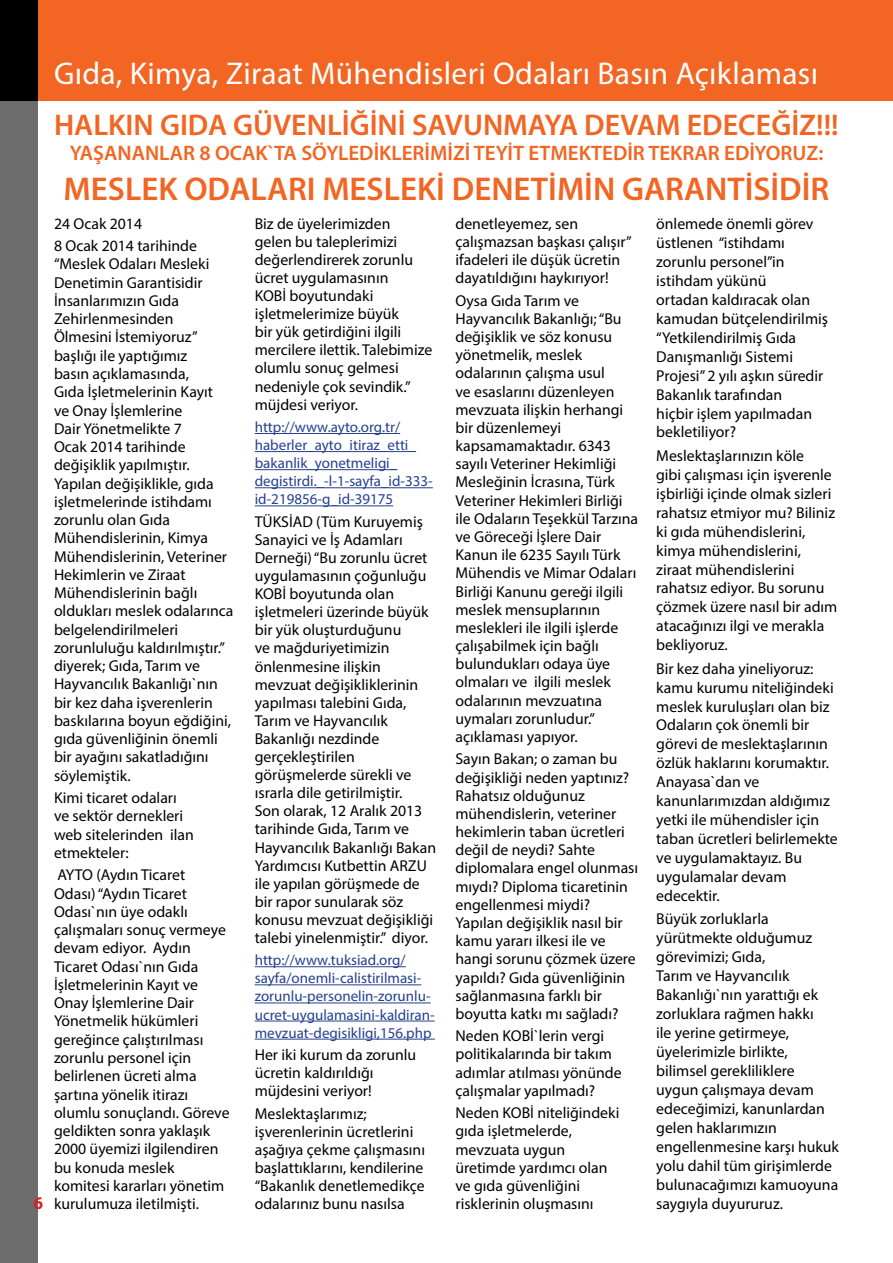
<style>
.page{position:relative;width:893px;height:1263px;background:#fff}
.page>*{position:absolute;margin:0;border:0;box-sizing:border-box;transform-origin:0 0}
.t1{font:600 33px "Myriad Pro";color:#f26522}
.t2{font:31.5px "Myriad Pro";letter-spacing:.01em;color:#fff}
.t3{font:600 30px "Myriad Pro";color:#f26522}
.t4{font:600 21px "Myriad Pro";color:#f26522}
.t5{font:700 18px "Myriad Pro";color:#d2232a}
.t6{font:15.75px/18.1px "Myriad Pro";color:#000}
.t7{font:15px/18.1px "Myriad Pro";color:#25408f}
</style>
<div class="page">
<div style="left:0;top:101px;width:38px;height:1162px;background:#6d6c6d"></div>
<div style="left:0;top:0;width:38px;height:101px;background:#000"></div>
<div style="left:38px;top:0;width:855px;height:101px;background:#f26522"></div>
<hr style="left:255px;top:433px;width:145px;height:1px;background:#25408f">
<hr style="left:255px;top:451px;width:161px;height:1px;background:#25408f">
<hr style="left:255px;top:469px;width:142px;height:1px;background:#25408f">
<hr style="left:255px;top:487px;width:178px;height:1px;background:#25408f">
<hr style="left:255px;top:505px;width:138px;height:1px;background:#25408f">
<hr style="left:255px;top:966px;width:151px;height:1px;background:#25408f">
<hr style="left:255px;top:984px;width:166px;height:1px;background:#25408f">
<hr style="left:255px;top:1002px;width:176px;height:1px;background:#25408f">
<hr style="left:255px;top:1021px;width:180px;height:1px;background:#25408f">
<hr style="left:255px;top:1039px;width:180px;height:1px;background:#25408f">
<p class="t5" style="left:33px;top:1191px;width:11px">6</p>
<h2 class="t2" style="left:54px;top:54px;width:766px">Gıda, Kimya, Ziraat Mühendisleri Odaları Basın Açıklaması</h2>
<h3 class="t3" style="left:54px;top:106px;width:786px">HALKIN GIDA GÜVENLİĞİNİ SAVUNMAYA DEVAM EDECEĞİZ!!!</h3>
<h3 class="t4" style="left:70px;top:140px;width:755px">YAŞANANLAR 8 OCAK`TA SÖYLEDİKLERİMİZİ TEYİT ETMEKTEDİR TEKRAR EDİYORUZ:</h3>
<h1 class="t1" style="left:64px;top:168px;width:767px">MESLEK ODALARI MESLEKİ DENETİMİN GARANTİSİDİR</h1>
<p class="t6" style="left:54px;top:212px;width:145px;line-height:22.5px">24 Ocak 2014<br>8 Ocak 2014 tarihinde</p>
<p class="t6" style="left:54px;top:255px;width:181px">“Meslek Odaları Mesleki<br>Denetimin Garantisidir<br>İnsanlarımızın Gıda<br>Zehirlenmesinden<br>Ölmesini İstemiyoruz” başlığı ile yaptığımız<br>basın açıklamasında,<br>Gıda İşletmelerinin Kayıt<br>ve Onay İşlemlerine<br>Dair Yönetmelikte 7<br>Ocak 2014 tarihinde değişiklik yapılmıştır.<br>Yapılan değişiklikle, gıda işletmelerinde istihdamı zorunlu olan Gıda<br>Mühendislerinin, Kimya<br>Mühendislerinin, Veteriner<br>Hekimlerin ve Ziraat<br>Mühendislerinin bağlı oldukları meslek odalarınca belgelendirilmeleri zorunluluğu kaldırılmıştır.” diyerek; Gıda, Tarım ve<br>Hayvancılık Bakanlığı`nın bir kez daha işverenlerin baskılarına boyun eğdiğini, gıda güvenliğinin önemli bir ayağını sakatladığını söylemiştik.</p>
<p class="t6" style="left:54px;top:788px;width:141px">Kimi ticaret odaları ve sektör dernekleri web sitelerinden ilan etmekteler:</p>
<p class="t6" style="left:54px;top:866px;width:177px">AYTO (Aydın Ticaret<br>Odası) “Aydın Ticaret<br>Odası`nın üye odaklı çalışmaları sonuç vermeye devam ediyor. Aydın<br>Ticaret Odası`nın Gıda<br>İşletmelerinin Kayıt ve<br>Onay İşlemlerine Dair<br>Yönetmelik hükümleri gereğince çalıştırılması zorunlu personel için belirlenen ücreti alma şartına yönelik itirazı olumlu sonuçlandı. Göreve geldikten sonra yaklaşık<br>2000 üyemizi ilgilendiren bu konuda meslek komitesi kararları yönetim kurulumuza iletilmişti.</p>
<p class="t6" style="left:255px;top:214px;width:179px">Biz de üyelerimizden<br>gelen bu taleplerimizi değerlendirerek zorunlu ücret uygulamasının<br>KOBİ boyutundaki işletmelerimize büyük<br>bir yük getirdiğini ilgili mercilere ilettik. Talebimize olumlu sonuç gelmesi nedeniyle çok sevindik.” müjdesi veriyor.</p>
<p class="t7" style="left:255px;top:418px;width:180px">http://www.ayto.org.tr/ haberler_ayto_itiraz_etti_ bakanlik_yonetmeligi_ degistirdi._-l-1-sayfa_id-333- id-219856-g_id-39175</p>
<p class="t6" style="left:255px;top:512px;width:183px">TÜKSİAD (Tüm Kuruyemiş<br>Sanayici ve İş Adamları<br>Derneği) “Bu zorunlu ücret uygulamasının çoğunluğu<br>KOBİ boyutunda olan işletmeleri üzerinde büyük bir yük oluşturduğunu<br>ve mağduriyetimizin önlenmesine ilişkin mevzuat değişikliklerinin yapılması talebini Gıda,<br>Tarım ve Hayvancılık<br>Bakanlığı nezdinde gerçekleştirilen görüşmelerde sürekli ve ısrarla dile getirilmiştir.<br>Son olarak, 12 Aralık 2013 tarihinde Gıda, Tarım ve<br>Hayvancılık Bakanlığı Bakan<br>Yardımcısı Kutbettin ARZU ile yapılan görüşmede de bir rapor sunularak söz konusu mevzuat değişikliği talebi yinelenmiştir.” diyor.</p>
<p class="t7" style="left:255px;top:951px;width:182px">http://www.tuksiad.org/ sayfa/onemli-calistirilmasi&shy;zorunlu-personelin-zorunlu&shy;ucret-uygulamasini-kaldiran&shy;mevzuat-degisikligi,156.php</p>
<p class="t6" style="left:255px;top:1045px;width:163px">Her iki kurum da zorunlu ücretin kaldırıldığı müjdesini veriyor!</p>
<p class="t6" style="left:255px;top:1104px;width:172px">Meslektaşlarımız; işverenlerinin ücretlerini aşağıya çekme çalışmasını başlattıklarını, kendilerine “Bakanlık denetlemedikçe odalarınız bunu nasılsa</p>
<p class="t6" style="left:455px;top:214px;width:178px">denetleyemez, sen çalışmazsan başkası çalışır” ifadeleri ile düşük ücretin dayatıldığını haykırıyor!</p>
<p class="t6" style="left:455px;top:291px;width:184px">Oysa Gıda Tarım ve<br>Hayvancılık Bakanlığı; “Bu değişiklik ve söz konusu yönetmelik, meslek odalarının çalışma usul<br>ve esaslarını düzenleyen mevzuata ilişkin herhangi bir düzenlemeyi kapsamamaktadır. 6343 sayılı Veteriner Hekimliği<br>Mesleğinin İcrasına, Türk<br>Veteriner Hekimleri Birliği ile Odaların Teşekkül Tarzına ve Göreceği İşlere Dair<br>Kanun ile 6235 Sayılı Türk<br>Mühendis ve Mimar Odaları<br>Birliği Kanunu gereği ilgili meslek mensuplarının meslekleri ile ilgili işlerde çalışabilmek için bağlı bulundukları odaya üye olmaları ve ilgili meslek odalarının mevzuatına uymaları zorunludur.” açıklaması yapıyor.</p>
<p class="t6" style="left:455px;top:750px;width:184px">Sayın Bakan; o zaman bu değişikliği neden yaptınız?<br>Rahatsız olduğunuz mühendislerin, veteriner hekimlerin taban ücretleri değil de neydi? Sahte diplomalara engel olunması mıydı? Diploma ticaretinin engellenmesi miydi?<br>Yapılan değişiklik nasıl bir kamu yararı ilkesi ile ve hangi sorunu çözmek üzere yapıldı? Gıda güvenliğinin sağlanmasına farklı bir boyutta katkı mı sağladı?</p>
<p class="t6" style="left:455px;top:1027px;width:168px">Neden KOBİ`lerin vergi politikalarında bir takım adımlar atılması yönünde çalışmalar yapılmadı?</p>
<p class="t6" style="left:455px;top:1104px;width:165px">Neden KOBİ niteliğindeki gıda işletmelerde, mevzuata uygun üretimde yardımcı olan ve gıda güvenliğini risklerinin oluşmasını</p>
<p class="t6" style="left:656px;top:214px;width:173px;line-height:18.9px">önlemede önemli görev üstlenen “istihdamı zorunlu personel”in istihdam yükünü<br>ortadan kaldıracak olan kamudan bütçelendirilmiş “Yetkilendirilmiş Gıda<br>Danışmanlığı Sistemi<br>Projesi” 2 yılı aşkın süredir<br>Bakanlık tarafından<br>hiçbir işlem yapılmadan bekletiliyor?</p>
<p class="t6" style="left:656px;top:446px;width:183px;line-height:18.9px">Meslektaşlarınızın köle<br>gibi çalışması için işverenle işbirliği içinde olmak sizleri rahatsız etmiyor mu? Biliniz ki gıda mühendislerini, kimya mühendislerini, ziraat mühendislerini rahatsız ediyor. Bu sorunu çözmek üzere nasıl bir adım atacağınızı ilgi ve merakla bekliyoruz.</p>
<p class="t6" style="left:656px;top:659px;width:183px;line-height:18.9px">Bir kez daha yineliyoruz: kamu kurumu niteliğindeki meslek kuruluşları olan biz<br>Odaların çok önemli bir görevi de meslektaşlarının özlük haklarını korumaktır.<br>Anayasa`dan ve kanunlarımızdan aldığımız yetki ile mühendisler için taban ücretleri belirlemekte ve uygulamaktayız. Bu uygulamalar devam edecektir.</p>
<p class="t6" style="left:656px;top:909px;width:184px;line-height:18.9px">Büyük zorluklarla yürütmekte olduğumuz görevimizi; Gıda,<br>Tarım ve Hayvancılık<br>Bakanlığı`nın yarattığı ek zorluklara rağmen hakkı<br>ile yerine getirmeye, üyelerimizle birlikte, bilimsel gerekliliklere uygun çalışmaya devam edeceğimizi, kanunlardan gelen haklarımızın engellenmesine karşı hukuk yolu dahil tüm girişimlerde bulunacağımızı kamuoyuna saygıyla duyururuz.</p>
</div>
